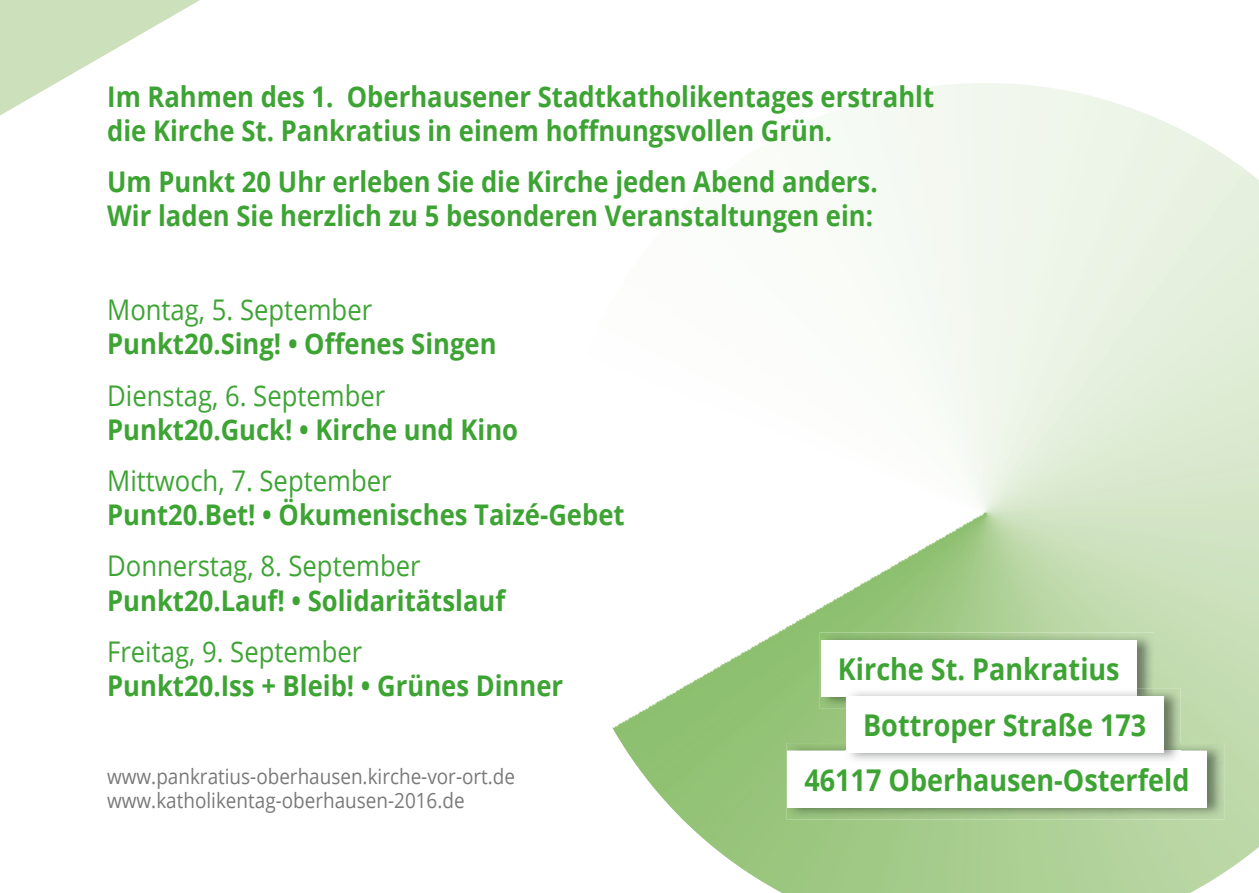
<style>
.page{position:relative;width:1259px;height:893px;background:#fff}
.page>*{position:absolute;margin:0;border:0;box-sizing:border-box;transform-origin:0 0}
.t1{font:700 30px "Open Sans";color:#3da434;scale:.9 1}
.t2{font:700 28.5px/34.2px "Open Sans";color:#3da434;scale:.9 1}
.t3{font:28.5px "Open Sans";color:#3da434;scale:.9 1}
.t4{font:21px/24px "Open Sans";color:#787978;scale:.9 1}
</style>
<div class="page">
<svg style="left:612px;top:83px;width:647px;height:810px;background:#d1e4c4"></svg>
<img style="left:612px;top:83px;width:360px;height:524px">
<svg style="left:0;top:0;width:200px;height:116px"></svg>
<img style="left:820px;top:632px;width:334px;height:77px">
<div style="left:821px;top:640px;width:315px;height:57px;background:#fff"></div>
<img style="left:786px;top:743px;width:438px;height:76px">
<div style="left:787px;top:750px;width:419px;height:57px;background:#fff"></div>
<img style="left:845px;top:688px;width:335px;height:72px">
<img style="left:845px;top:688px;width:309px;height:21px">
<img style="left:845px;top:688px;width:291px;height:9px">
<div style="left:846px;top:696px;width:317px;height:57px;background:#fff"></div>
<p class="t2" style="left:107px;top:79px;width:920px">Im Rahmen des 1. Oberhausener Stadtkatholikentages erstrahlt die Kirche St. Pankratius in einem hoffnungsvollen Grün.</p>
<p class="t2" style="left:107px;top:164px;width:857px">Um Punkt 20 Uhr erleben Sie die Kirche jeden Abend anders.<br>Wir laden Sie herzlich zu 5 besonderen Veranstaltungen ein:</p>
<p class="t3" style="left:107px;top:290px;width:296px">Montag, 5. September</p>
<p class="t2" style="left:107px;top:326px;width:434px">Punkt20.Sing! • Offenes Singen</p>
<p class="t3" style="left:107px;top:376px;width:311px">Dienstag, 6. September</p>
<p class="t2" style="left:107px;top:412px;width:458px">Punkt20.Guck! • Kirche und Kino</p>
<p class="t3" style="left:107px;top:461px;width:317px">Mittwoch, 7. September</p>
<p class="t2" style="left:107px;top:497px;width:576px">Punt20.Bet! • Ökumenisches Taizé-Gebet</p>
<p class="t3" style="left:107px;top:546px;width:350px">Donnerstag, 8. September</p>
<p class="t2" style="left:107px;top:582px;width:444px">Punkt20.Lauf! • Solidaritätslauf</p>
<p class="t3" style="left:107px;top:632px;width:285px">Freitag, 9. September</p>
<p class="t2" style="left:107px;top:668px;width:508px">Punkt20.Iss + Bleib! • Grünes Dinner</p>
<p class="t4" style="left:107px;top:764px;width:455px">www.pankratius-oberhausen.kirche-vor-ort.de www.katholikentag-oberhausen-2016.de</p>
<p class="t1" style="left:838px;top:648px;width:315px">Kirche St. Pankratius</p>
<p class="t1" style="left:863px;top:704px;width:316px">Bottroper Straße 173</p>
<p class="t1" style="left:804px;top:758px;width:429px">46117 Oberhausen-Osterfeld</p>
</div>
